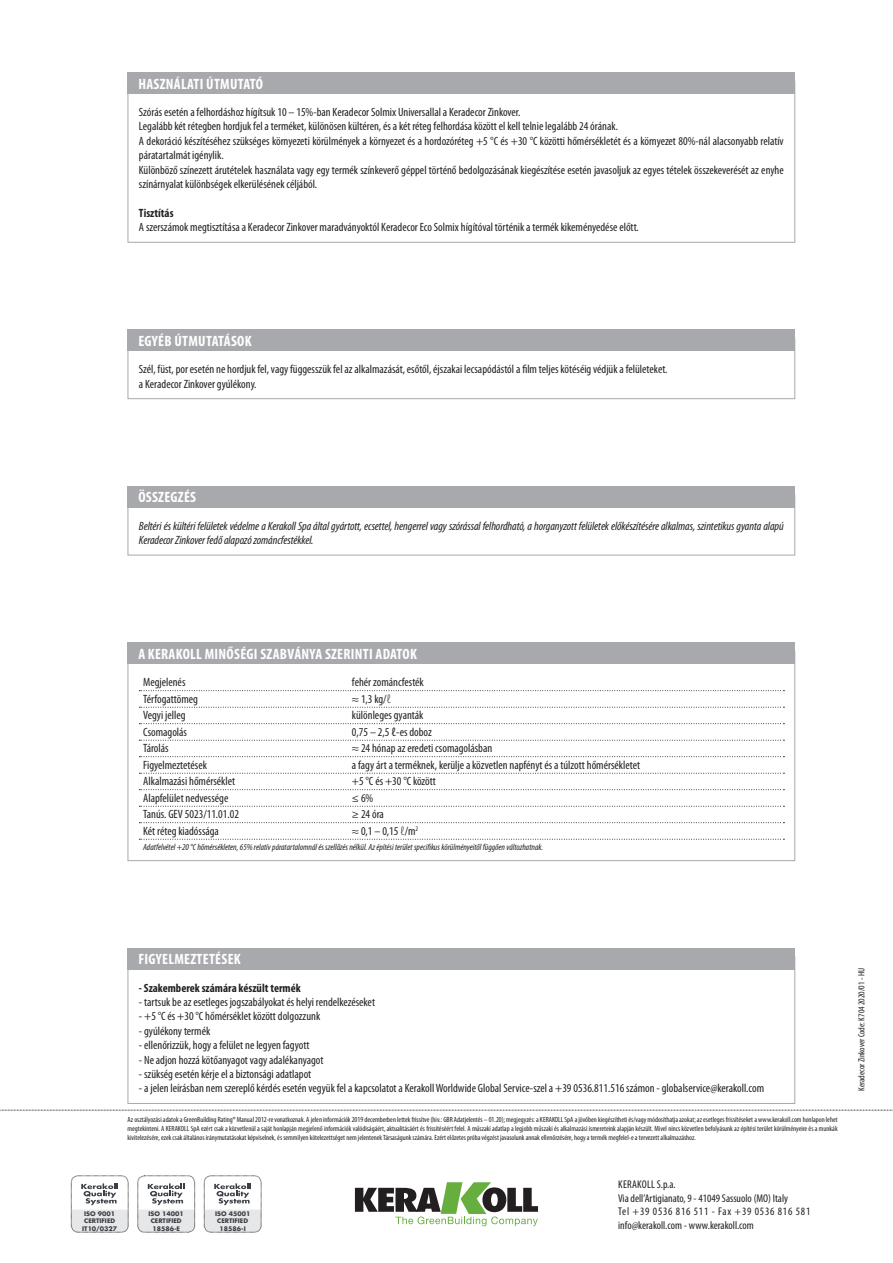
<style>
.page{position:relative;width:893px;height:1263px;background:#fff}
.page>*{position:absolute;margin:0;border:0;box-sizing:border-box;transform-origin:0 0}
.titolo_box{font:700 condensed 15px "Myriad Pro";letter-spacing:.02em;color:#fff}
.eco_testo_box{font:condensed 12px/14.4px "Myriad Pro";color:#231f20}
.eco_tabella_prestazi{font:condensed 12px "Myriad Pro";color:#231f20}
.eco_resa{font:italic condensed 12px/14.4px "Myriad Pro";letter-spacing:-.005em;color:#231f20}
.eco_resa-2{font:condensed 12px "Myriad Pro";color:#231f20}
.eco_bold_interno_box{font:700 condensed 12px "Myriad Pro";color:#231f20}
.eco_bold_interno_box-2{font:condensed 12px "Myriad Pro";color:#231f20}
.t1{font:condensed 11.25px/13.5px "Myriad Pro";color:#231f20}
.eco_nota_dati{font:italic condensed 9px "Myriad Pro";color:#231f20}
.notag_eco_codice_sc{font:condensed 9px "Myriad Pro";color:#231f20}
.t2{font:condensed 7.5px/9px "Myriad Pro";color:#231f20;text-align:justify}
.t3{font:700 6.15px/7.4px "Futura Std";color:#3c3f44;text-align:center}
.s1{font-weight:300}
</style>
<div class="page">
<svg style="left:0;top:1110px;width:893px;height:1px"></svg>
<svg style="left:355px;top:1182px;width:183px;height:44px"></svg>
<div style="left:71px;top:1175px;width:57px;height:57px;border:1px dashed #231f20;border-radius:7px"></div>
<svg style="left:71px;top:1183px;width:57px;height:49px"></svg>
<div style="left:138px;top:1175px;width:57px;height:57px;border:1px dashed #231f20;border-radius:7px"></div>
<svg style="left:138px;top:1183px;width:57px;height:49px"></svg>
<div style="left:204px;top:1175px;width:57px;height:57px;border:1px dashed #231f20;border-radius:7px"></div>
<svg style="left:204px;top:1183px;width:57px;height:49px"></svg>
<div style="left:128px;top:494px;width:667px;height:61px;border:1px solid #a8a9ad"></div>
<div style="left:128px;top:486px;width:667px;height:21px;background:#a8a9ad"></div>
<svg style="left:139px;top:690px;width:645px;height:1px"></svg>
<svg style="left:139px;top:707px;width:645px;height:1px"></svg>
<svg style="left:139px;top:723px;width:645px;height:1px"></svg>
<svg style="left:139px;top:740px;width:645px;height:1px"></svg>
<svg style="left:139px;top:756px;width:645px;height:1px"></svg>
<svg style="left:139px;top:773px;width:645px;height:1px"></svg>
<svg style="left:139px;top:789px;width:645px;height:1px"></svg>
<svg style="left:139px;top:806px;width:645px;height:1px"></svg>
<svg style="left:139px;top:822px;width:645px;height:1px"></svg>
<svg style="left:139px;top:839px;width:645px;height:1px"></svg>
<div style="left:128px;top:642px;width:667px;height:21px;background:#a8a9ad"></div>
<div style="left:128px;top:72px;width:667px;height:22px;background:#a8a9ad"></div>
<div style="left:128px;top:338px;width:667px;height:61px;border:1px solid #a8a9ad"></div>
<div style="left:128px;top:329px;width:667px;height:22px;background:#a8a9ad"></div>
<div style="left:128px;top:948px;width:667px;height:21px;background:#a8a9ad"></div>
<p class="titolo_box" style="left:138px;top:75px;width:126px">HASZNÁLATI ÚTMUTATÓ</p>
<p class="eco_testo_box" style="left:139px;top:105px;width:383px">Szórás esetén a felhordáshoz hígítsuk 10 – 15%-ban Keradecor Solmix Universallal a Keradecor Zinkover.</p>
<p class="eco_testo_box" style="left:139px;top:120px;width:481px">Legalább két rétegben hordjuk fel a terméket, különösen kültéren, és a két réteg felhordása között el kell telnie legalább 24 órának.</p>
<p class="eco_testo_box" style="left:139px;top:134px;width:646px">A dekoráció készítéséhez szükséges környezeti körülmények a környezet és a hordozóréteg +5 °C és +30 °C közötti hőmérsékletét és a környezet 80%-nál alacsonyabb relatív páratartalmát igénylik.</p>
<p class="eco_testo_box" style="left:139px;top:163px;width:646px">Különböző színezett árutételek használata vagy egy termék színkeverő géppel történő bedolgozásának kiegészítése esetén javasoljuk az egyes tételek összekeverését az enyhe színárnyalat különbségek elkerülésének céljából.</p>
<p class="eco_bold_interno_box" style="left:139px;top:206px;width:36px">Tisztítás</p>
<p class="eco_testo_box" style="left:139px;top:220px;width:501px">A szerszámok megtisztítása a Keradecor Zinkover maradványoktól Keradecor Eco Solmix hígítóval történik a termék kikeményedése előtt.</p>
<p class="titolo_box" style="left:138px;top:332px;width:115px">EGYÉB ÚTMUTATÁSOK</p>
<p class="eco_testo_box" style="left:139px;top:362px;width:530px">Szél, füst, por esetén ne hordjuk fel, vagy függesszük fel az alkalmazását, esőtől, éjszakai lecsapódástól a film teljes kötéséig védjük a felületeket.</p>
<p class="eco_testo_box" style="left:139px;top:377px;width:119px">a Keradecor Zinkover gyúlékony.</p>
<p class="titolo_box" style="left:138px;top:489px;width:59px">ÖSSZEGZÉS</p>
<p class="eco_resa" style="left:139px;top:519px;width:646px">Beltéri és kültéri felületek védelme a Kerakoll Spa által gyártott, ecsettel, hengerrel vagy szórással felhordható, a horganyzott felületek előkészítésére alkalmas, szintetikus gyanta alapú<br>Keradecor Zinkover fedő alapozó zománcfestékkel.</p>
<p class="titolo_box" style="left:138px;top:645px;width:280px">A KERAKOLL MINŐSÉGI SZABVÁNYA SZERINTI ADATOK</p>
<p class="eco_tabella_prestazi" style="left:143px;top:676px;width:44px">Megjelenés</p>
<p class="eco_tabella_prestazi" style="left:352px;top:676px;width:73px">fehér zománcfesték</p>
<p class="eco_tabella_prestazi" style="left:143px;top:692px;width:56px">Térfogattömeg</p>
<p class="eco_tabella_prestazi" style="left:352px;top:692px;width:41px">≈ 1,3 kg/<span class="s1">ℓ</span></p>
<p class="eco_tabella_prestazi" style="left:143px;top:709px;width:44px">Vegyi jelleg</p>
<p class="eco_tabella_prestazi" style="left:352px;top:709px;width:73px">különleges gyanták</p>
<p class="eco_tabella_prestazi" style="left:143px;top:725px;width:45px">Csomagolás</p>
<p class="eco_tabella_prestazi" style="left:352px;top:725px;width:81px">0,75 – 2,5 ℓ-es doboz</p>
<p class="eco_tabella_prestazi" style="left:143px;top:742px;width:27px">Tárolás</p>
<p class="eco_tabella_prestazi" style="left:352px;top:742px;width:142px">≈ 24 hónap az eredeti csomagolásban</p>
<p class="eco_tabella_prestazi" style="left:143px;top:758px;width:65px">Figyelmeztetések</p>
<p class="eco_tabella_prestazi" style="left:352px;top:758px;width:290px">a fagy árt a terméknek, kerülje a közvetlen napfényt és a túlzott hőmérsékletet</p>
<p class="eco_tabella_prestazi" style="left:143px;top:775px;width:93px">Alkalmazási hőmérséklet</p>
<p class="eco_tabella_prestazi" style="left:352px;top:775px;width:85px">+5 °C és +30 °C között</p>
<p class="eco_tabella_prestazi" style="left:143px;top:791px;width:87px">Alapfelület nedvessége</p>
<p class="eco_tabella_prestazi" style="left:352px;top:791px;width:23px">≤ 6%</p>
<p class="eco_tabella_prestazi" style="left:143px;top:808px;width:97px">Tanús. GEV 5023/11.01.02</p>
<p class="eco_tabella_prestazi" style="left:352px;top:808px;width:34px">≥ 24 óra</p>
<p class="eco_tabella_prestazi" style="left:143px;top:824px;width:77px">Két réteg kiadóssága</p>
<p class="eco_tabella_prestazi" style="left:352px;top:824px;width:68px">≈ 0,1 – 0,15 <span class="s1">ℓ</span>/m<sup>2</sup></p>
<p class="eco_nota_dati" style="left:143px;top:842px;width:402px">Adatfelvétel +20 °C hőmérsékleten, 65% relatív páratartalomnál és szellőzés nélkül. Az építési terület specifikus körülményeitől függően változhatnak.</p>
<p class="titolo_box" style="left:138px;top:951px;width:104px">FIGYELMEZTETÉSEK</p>
<p class="eco_bold_interno_box" style="left:139px;top:981px;width:163px">- Szakemberek számára készült termék</p>
<p class="eco_resa-2" style="left:139px;top:995px;width:238px">- tartsuk be az esetleges jogszabályokat és helyi rendelkezéseket</p>
<p class="eco_bold_interno_box-2" style="left:139px;top:1010px;width:183px">- +5 °C és +30 °C hőmérséklet között dolgozzunk</p>
<p class="eco_testo_box" style="left:139px;top:1024px;width:73px">- gyúlékony termék</p>
<p class="eco_testo_box" style="left:139px;top:1038px;width:172px">- ellenőrizzük, hogy a felület ne legyen fagyott</p>
<p class="eco_testo_box" style="left:139px;top:1053px;width:186px">- Ne adjon hozzá kötőanyagot vagy adalékanyagot</p>
<p class="eco_testo_box" style="left:139px;top:1067px;width:174px">- szükség esetén kérje el a biztonsági adatlapot</p>
<p class="eco_testo_box" style="left:139px;top:1081px;width:627px">- a jelen leírásban nem szereplő kérdés esetén vegyük fel a kapcsolatot a Kerakoll Worldwide Global Service-szel a +39 0536.811.516 számon - globalservice@kerakoll.com</p>
<p class="t2" style="left:128px;top:1115px;width:712px">Az osztályozási adatok a GreenBuilding Rating® Manual 2012-re vonatkoznak. A jelen információk 2019 decemberben lettek frissítve (hiv.: GBR Adatjelentés – 01.20); megjegyzés: a KERAKOLL SpA a jövőben kiegészítheti és/vagy módosíthatja azokat; az esetleges frissítéseket a www.kerakoll.com honlapon lehet megtekinteni. A KERAKOLL SpA ezért csak a közvetlenül a saját honlapján megjelenő információk valódiságáért, aktualitásáért és frissítéséért felel. A műszaki adatlap a legjobb műszaki és alkalmazási ismereteink alapján készült. Mivel nincs közvetlen befolyásunk az építési terület körülményeire és a munkák kivitelezésére, ezek csak általános iránymutatásokat képviselnek, és semmilyen kötelezettséget nem jelentenek Társaságunk számára. Ezért előzetes próba végzést javasolunk annak ellenőrzésére, hogy a termék megfelel-e a tervezett alkalmazáshoz.</p>
<p class="t3" style="left:82px;top:1210px;width:36px">ISO 9001<br>CERTIFIED<br>IT10/0327</p>
<p class="t3" style="left:149px;top:1210px;width:37px">ISO 14001<br>CERTIFIED<br>18586-E</p>
<p class="t3" style="left:215px;top:1210px;width:37px">ISO 45001<br>CERTIFIED<br>18586-I</p>
<p class="t1" style="left:618px;top:1178px;width:194px">KERAKOLL S.p.a.<br>Via dell’Artigianato, 9 - 41049 Sassuolo (MO) Italy<br>Tel +39 0536 816 511 - Fax +39 0536 816 581 info@kerakoll.com - www.kerakoll.com</p>
<p class="notag_eco_codice_sc" style="left:856px;top:1091px;width:124px;rotate:-90deg">Keradecor Zinkover Code: K704 2020/01 - HU</p>
</div>
